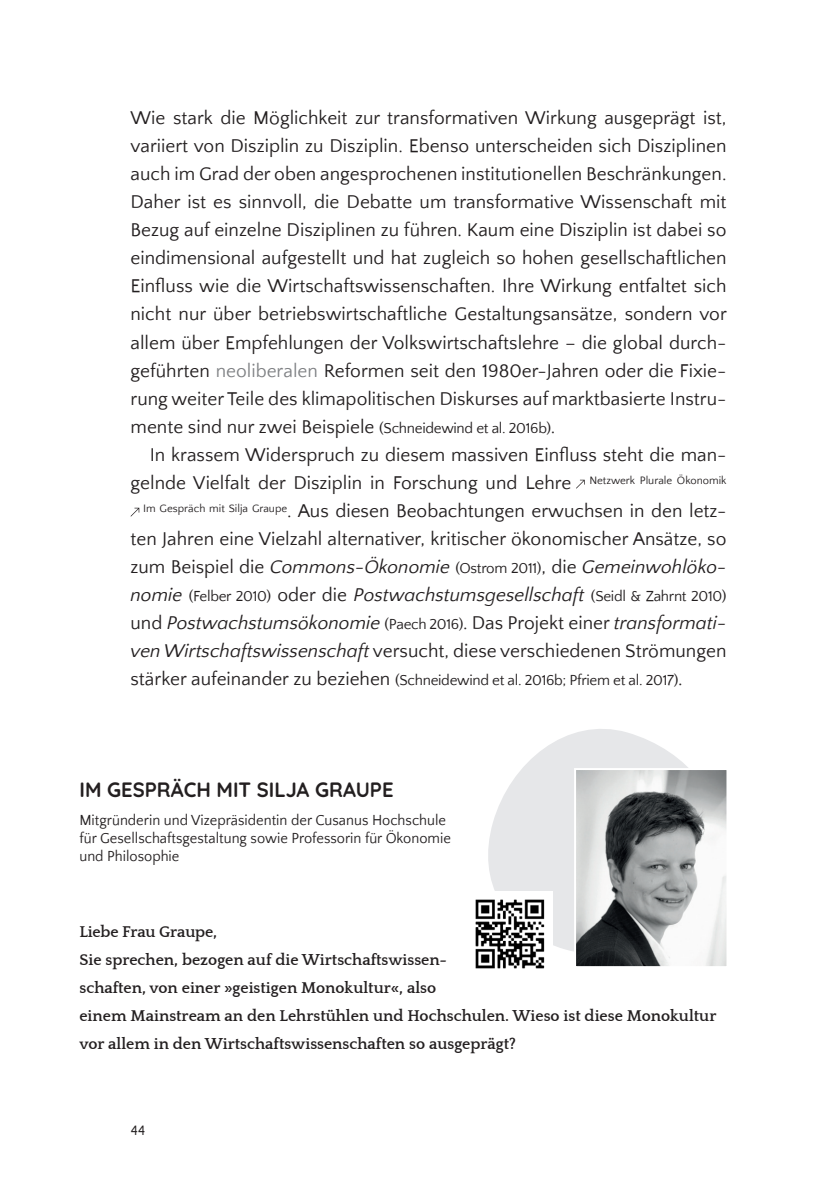
<style>
.page{position:relative;width:840px;height:1191px;background:#fff}
.page>*{position:absolute;margin:0;border:0;box-sizing:border-box;transform-origin:0 0}
.Exkurs{font:700 20.8px "Quicksand";color:#231f20}
.Txt_9_5_pt{font:19px/28px "Quattrocento Sans";color:#231f20;text-align:justify}
.Steckbriefe{font:700 16px/28px "Quattrocento";color:#231f20}
.Exkurs-2{font:15px/18px "Quattrocento Sans";color:#231f20}
.Txt_9_5_pt-2{font:15px "Quattrocento Sans";letter-spacing:-.02em;color:#231f20}
.t1{font:14px "Quattrocento Sans";color:#231f20}
.s1{color:#808285}
.s2{font-size:15px}
.s3{font-style:italic}
.s4{font-size:19px}
</style>
<div class="page">
<svg style="left:488px;top:729px;width:199px;height:222px;fill:#e6e7e9"></svg>
<svg style="left:576px;top:480px;width:8px;height:8px"></svg>
<svg style="left:130px;top:508px;width:9px;height:8px"></svg>
<svg style="left:572px;top:767px;width:155px;height:200px"></svg>
<img style="left:475px;top:891px;width:77px;height:78px">
<p class="Txt_9_5_pt" style="left:130px;top:105px;width:597px">Wie stark die Möglichkeit zur transformativen Wirkung ausgeprägt ist, variiert von Disziplin zu Disziplin. Ebenso unterscheiden sich Disziplinen auch im Grad der oben angesprochenen institutionellen Beschränkungen.<br>Daher ist es sinnvoll, die Debatte um transformative Wissenschaft mit Bezug auf einzelne Disziplinen zu führen. Kaum eine Disziplin ist dabei so eindimensional aufgestellt und hat zugleich so hohen gesellschaftlichen Einfluss wie die Wirtschaftswissenschaften. Ihre Wirkung entfaltet sich nicht nur über betriebswirtschaftliche Gestaltungsansätze, sondern vor allem über Empfehlungen der Volkswirtschaftslehre – die global durch&shy;geführten <span class="s1">neoliberalen</span> Reformen seit den 1980er-Jahren oder die Fixie&shy;rung weiter Teile des klimapolitischen Diskurses auf marktbasierte Instru&shy;mente sind nur zwei Beispiele <span class="s2">(Schneidewind et al. 2016b)</span>.</p>
<p class="Txt_9_5_pt" style="left:130px;top:441px;width:597px;text-align:right">In krassem Widerspruch zu diesem massiven Einfluss steht die man&shy;gelnde Vielfalt der Disziplin in Forschung und Lehre <sup>Netzwerk</sup> <sup>Plurale</sup> <sup>Ökonomik Im</sup> <sup>Gespräch</sup> <sup>mit</sup> <sup>Silja</sup> <sup>Graupe</sup>. Aus diesen Beobachtungen erwuchsen in den letz&shy;ten Jahren eine Vielzahl alternativer, kritischer ökonomischer Ansätze, so zum Beispiel die <span class="s3">Commons-Ökonomie</span> <span class="s2">(Ostrom 2011)</span>, die <span class="s3">Gemeinwohlöko&shy;nomie</span> <span class="s2">(Felber 2010)</span> oder die <span class="s3">Postwachstumsgesellschaft</span> <span class="s2">(Seidl &amp; Zahrnt 2010) </span>und <span class="s3">Postwachstumsökonomie</span> <span class="s2">(Paech 2016)</span>. Das Projekt einer <span class="s3">transformati&shy;ven Wirtschaftswissenschaft</span> versucht, diese verschiedenen Strömungen</p>
<p class="Txt_9_5_pt-2" style="left:130px;top:672px;width:553px"><span class="s4">stärker aufeinander zu beziehen</span> (Schneidewind et al. 2016b; Pfriem et al. 2017)<span class="s4">.</span></p>
<p class="Exkurs" style="left:79px;top:773px;width:315px">IM GESPRÄCH MIT SILJA GRAUPE</p>
<p class="Exkurs-2" style="left:79px;top:811px;width:373px">Mitgründerin und Vizepräsidentin der Cusanus Hochschule für Gesellschaftsgestaltung sowie Professorin für Ökonomie und Philosophie</p>
<p class="Steckbriefe" style="left:79px;top:918px;width:139px">Liebe Frau Graupe,</p>
<p class="Steckbriefe" style="left:79px;top:946px;width:638px">Sie sprechen, bezogen auf die Wirtschaftswissen-<br>schaften, von einer »geistigen Monokultur«, also<br>einem Mainstream an den Lehrstühlen und Hochschulen. Wieso ist diese Monokultur vor allem in den Wirtschaftswissenschaften so ausgeprägt?</p>
<p class="t1" style="left:131px;top:1123px;width:16px">44</p>
</div>
